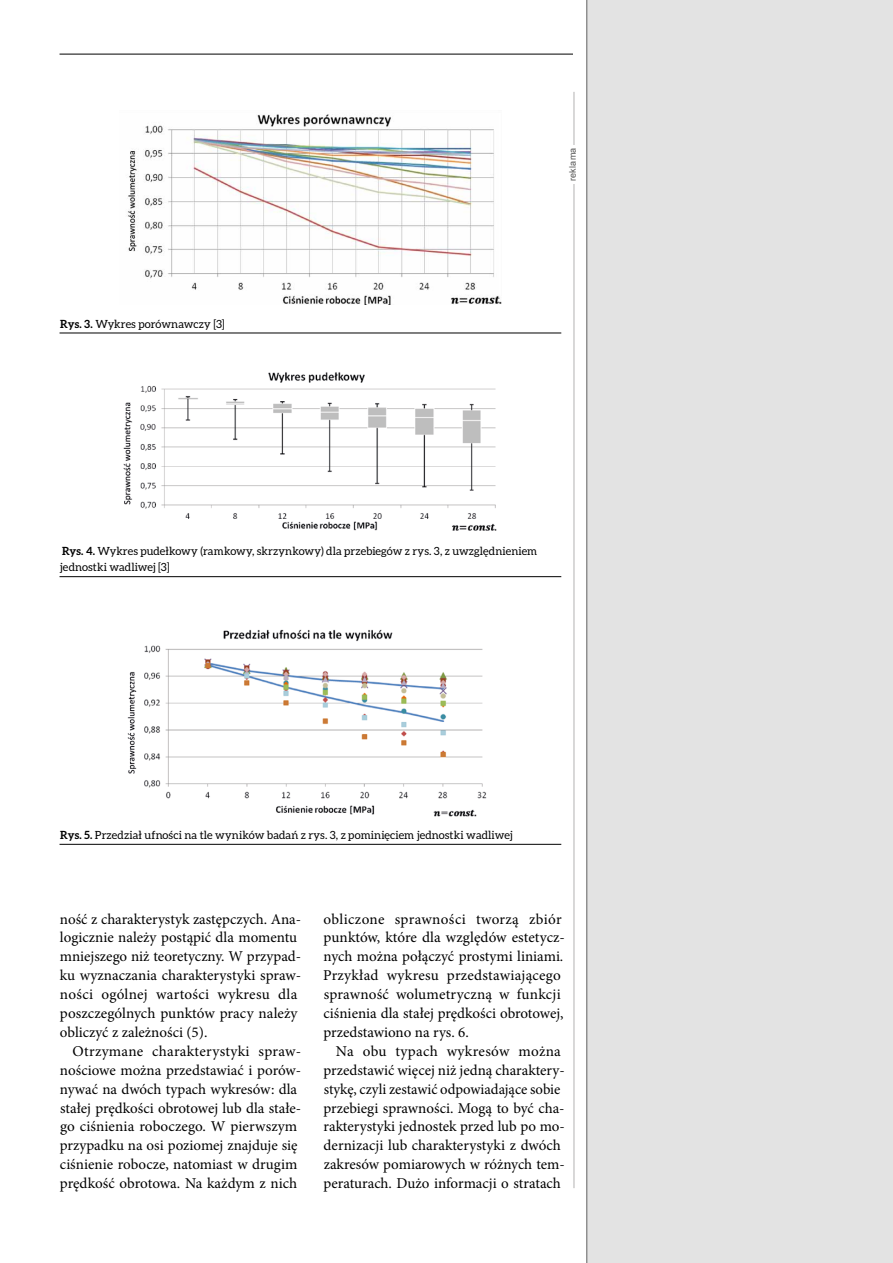
<style>
.page{position:relative;width:893px;height:1263px;background:#fff}
.page>*{position:absolute;margin:0;border:0;box-sizing:border-box;transform-origin:0 0}
.t1{font:15px/18.9px "Minion Pro";color:#000}
.t2{font:11.25px/15.9px "Aleo";letter-spacing:.01em;color:#000}
.t3{font:9px "Arial";letter-spacing:.02em;color:#575756}
.s1{font-weight:700}
</style>
<div class="page">
<hr style="left:60px;top:54px;width:600px;height:1px;background:#000">
<div style="left:573px;top:0;width:320px;height:1263px;background:linear-gradient(to bottom,#fff,#fff)"></div>
<hr style="left:574px;top:92px;width:1px;height:1096px;background:#b3b2b2">
<div style="left:569px;top:145px;width:10px;height:39px;background:#fff"></div>
<hr style="left:60px;top:844px;width:501px;height:1px;background:#000">
<img style="left:128px;top:114px;width:373px;height:190px">
<img style="left:123px;top:372px;width:374px;height:158px">
<hr style="left:60px;top:333px;width:501px;height:1px;background:#000">
<hr style="left:60px;top:576px;width:501px;height:1px;background:#000">
<img style="left:127px;top:629px;width:360px;height:188px">
<div style="left:587px;top:0;width:306px;height:1263px;background:#e3e3e3"></div>
<p class="t2" style="left:60px;top:316px;width:166px"><span class="s1">Rys. 3.</span> Wykres porównawczy [3]</p>
<p class="t3" style="left:567px;top:181px;width:35px;rotate:-90deg">reklama</p>
<p class="t2" style="left:60px;top:543px;width:479px"><span class="s1">Rys. 4.</span> Wykres pudełkowy (ramkowy, skrzynkowy) dla przebiegów z rys. 3, z uwzględnieniem jednostki wadliwej [3]</p>
<p class="t2" style="left:60px;top:827px;width:454px"><span class="s1">Rys. 5.</span> Przedział ufności na tle wyników badań z rys. 3, z pominięciem jednostki wadliwej</p>
<p class="t1" style="left:60px;top:909px;width:243px">ność z charakterystyk zastępczych. Ana&shy;logicznie należy postąpić dla momentu mniejszego niż teoretyczny. W przypad&shy;ku wyznaczania charakterystyki spraw&shy;ności ogólnej wartości wykresu dla poszczególnych punktów pracy należy obliczyć z zależności (5).</p>
<p class="t1" style="left:60px;top:1042px;width:243px;text-indent:13px">Otrzymane charakterystyki spraw&shy;nościowe można przedstawiać i porów&shy;nywać na dwóch typach wykresów: dla stałej prędkości obrotowej lub dla stałe&shy;go ciśnienia roboczego. W pierwszym przypadku na osi poziomej znajduje się ciśnienie robocze, natomiast w drugim prędkość obrotowa. Na każdym z nich</p>
<p class="t1" style="left:323px;top:909px;width:243px">obliczone sprawności tworzą zbiór punktów, które dla względów estetycz&shy;nych można połączyć prostymi liniami.<br>Przykład wykresu przedstawiającego sprawność wolumetryczną w funkcji ciśnienia dla stałej prędkości obrotowej, przedstawiono na rys. 6.</p>
<p class="t1" style="left:323px;top:1042px;width:243px;text-align:center">Na obu typach wykresów można przedstawić więcej niż jedną charaktery&shy;stykę, czyli zestawić odpowiadające sobie przebiegi sprawności. Mogą to być cha&shy;rakterystyki jednostek przed lub po mo&shy;dernizacji lub charakterystyki z dwóch zakresów pomiarowych w różnych tem&shy;peraturach. Dużo informacji o stratach</p>
</div>
